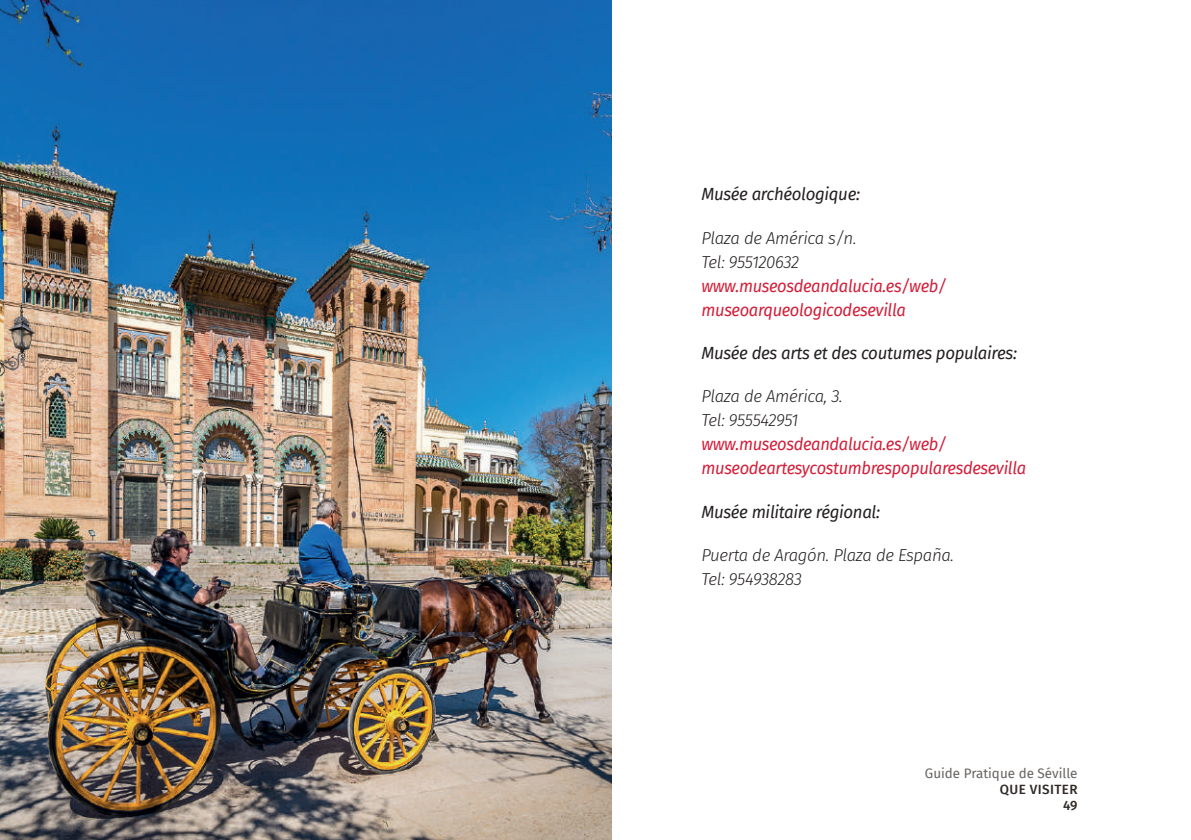
<style>
.page{position:relative;width:1191px;height:840px;background:#fff}
.page>*{position:absolute;margin:0;border:0;box-sizing:border-box;transform-origin:0 0}
.t1{font:italic 17.2px/24px "Fira Sans";letter-spacing:-.02em;color:#d31e39;scale:.96 1}
.t2{font:italic 300 17.2px/24px "Fira Sans";letter-spacing:-.02em;color:#231f20}
.t3{font:italic 17.2px "Fira Sans";letter-spacing:-.02em;color:#231f20}
.t4{font:13.4px "Fira Sans";color:#676260}
.t5{font:500 13.4px/16px "Fira Sans";letter-spacing:.03em;color:#2e2926;text-align:right}
</style>
<div class="page">
<img style="left:0;top:0;width:612px;height:839px">
<p class="t3" style="left:701px;top:181px;width:160px">Musée archéologique:</p>
<p class="t2" style="left:701px;top:225px;width:156px">Plaza de América s/n.<br>Tel: 955120632</p>
<p class="t1" style="left:701px;top:273px;width:257px">www.museosdeandalucia.es/web/ museoarqueologicodesevilla</p>
<p class="t3" style="left:701px;top:340px;width:317px">Musée des arts et des coutumes populaires:</p>
<p class="t2" style="left:701px;top:384px;width:143px">Plaza de América, 3.<br>Tel: 955542951</p>
<p class="t1" style="left:701px;top:431px;width:340px">www.museosdeandalucia.es/web/ museodeartesycostumbrespopularesdesevilla</p>
<p class="t3" style="left:701px;top:498px;width:180px">Musée militaire régional:</p>
<p class="t2" style="left:701px;top:542px;width:254px">Puerta de Aragón. Plaza de España.<br>Tel: 954938283</p>
<p class="t4" style="left:925px;top:762px;width:154px">Guide Pratique de Séville</p>
<p class="t5" style="left:999px;top:780px;width:79px">QUE VISITER<br>49</p>
</div>
